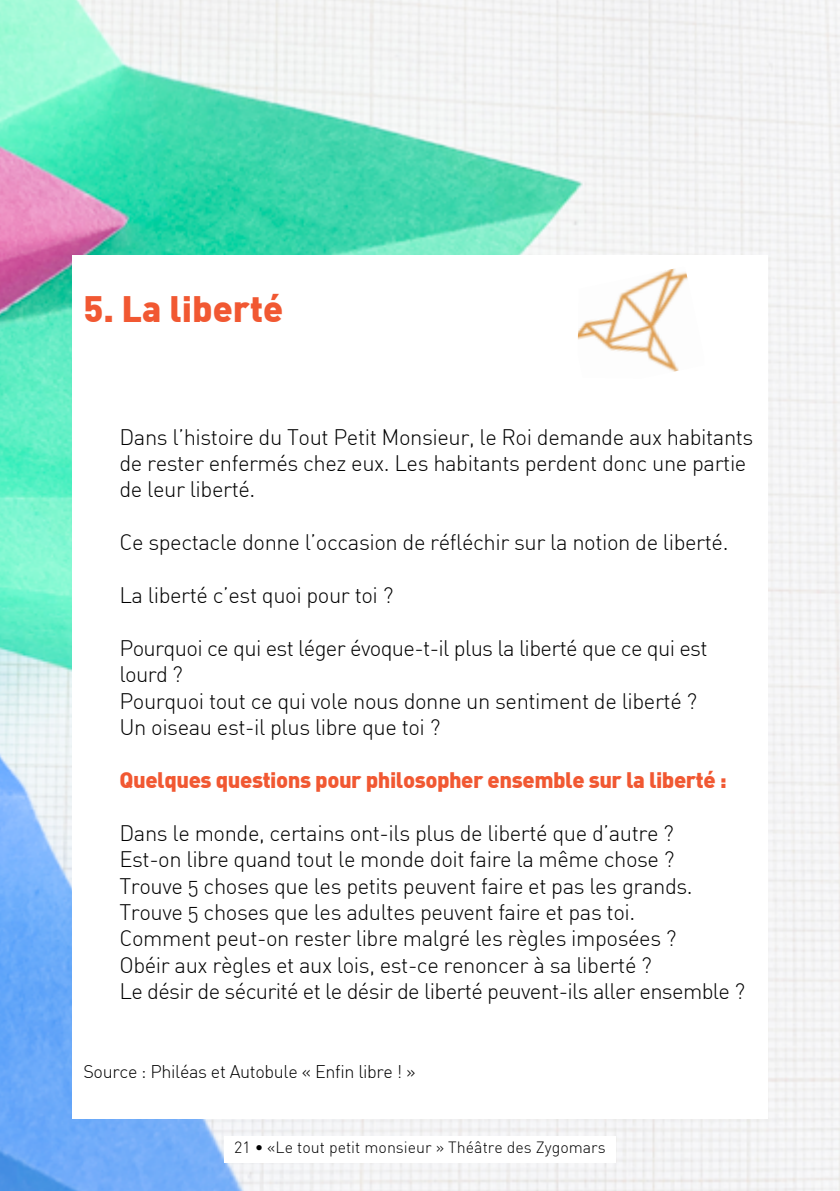
<style>
.page{position:relative;width:840px;height:1191px;background:#fff}
.page>*{position:absolute;margin:0;border:0;box-sizing:border-box;transform-origin:0 0}
.t1{font:900 36px "DIN";color:#f15832}
.t2{font:300 22px/26.4px "DIN Alternate";letter-spacing:-.02em;color:#000}
.t3{font:900 22px "DIN";letter-spacing:-.02em;color:#f15832}
.t4{font:300 18px "DIN Alternate";letter-spacing:-.02em;color:#000}
.t5{font:300 16px "DIN";color:#000}
</style>
<div class="page">
<img style="left:0;top:0;width:839px;height:1191px">
<div style="left:72px;top:255px;width:695px;height:864px;background:#fff"></div>
<div style="left:224px;top:1136px;width:391px;height:26px;background:#fff"></div>
<img style="left:577px;top:268px;width:111px;height:104px">
<h1 class="t1" style="left:83px;top:285px;width:201px">5. La liberté</h1>
<p class="t2" style="left:119px;top:423px;width:635px">Dans l’histoire du Tout Petit Monsieur, le Roi demande aux habitants de rester enfermés chez eux. Les habitants perdent donc une partie de leur liberté.</p>
<p class="t2" style="left:119px;top:529px;width:610px">Ce spectacle donne l’occasion de réfléchir sur la notion de liberté.</p>
<p class="t2" style="left:119px;top:581px;width:275px">La liberté c’est quoi pour toi ?</p>
<p class="t2" style="left:119px;top:634px;width:589px">Pourquoi ce qui est léger évoque-t-il plus la liberté que ce qui est lourd ?<br>Pourquoi tout ce qui vole nous donne un sentiment de liberté ?<br>Un oiseau est-il plus libre que toi ?</p>
<p class="t3" style="left:119px;top:765px;width:608px">Quelques questions pour philosopher ensemble sur la liberté :</p>
<p class="t2" style="left:119px;top:819px;width:627px">Dans le monde, certains ont-ils plus de liberté que d’autre ?<br>Est-on libre quand tout le monde doit faire la même chose ?<br>Trouve 5 choses que les petits peuvent faire et pas les grands.<br>Trouve 5 choses que les adultes peuvent faire et pas toi.<br>Comment peut-on rester libre malgré les règles imposées ?<br>Obéir aux règles et aux lois, est-ce renoncer à sa liberté ?<br>Le désir de sécurité et le désir de liberté peuvent-ils aller ensemble ?</p>
<p class="t4" style="left:83px;top:1060px;width:333px">Source : Philéas et Autobule « Enfin libre ! »</p>
<p class="t5" style="left:234px;top:1137px;width:373px">21 • «Le tout petit monsieur » Théâtre des Zygomars</p>
</div>
